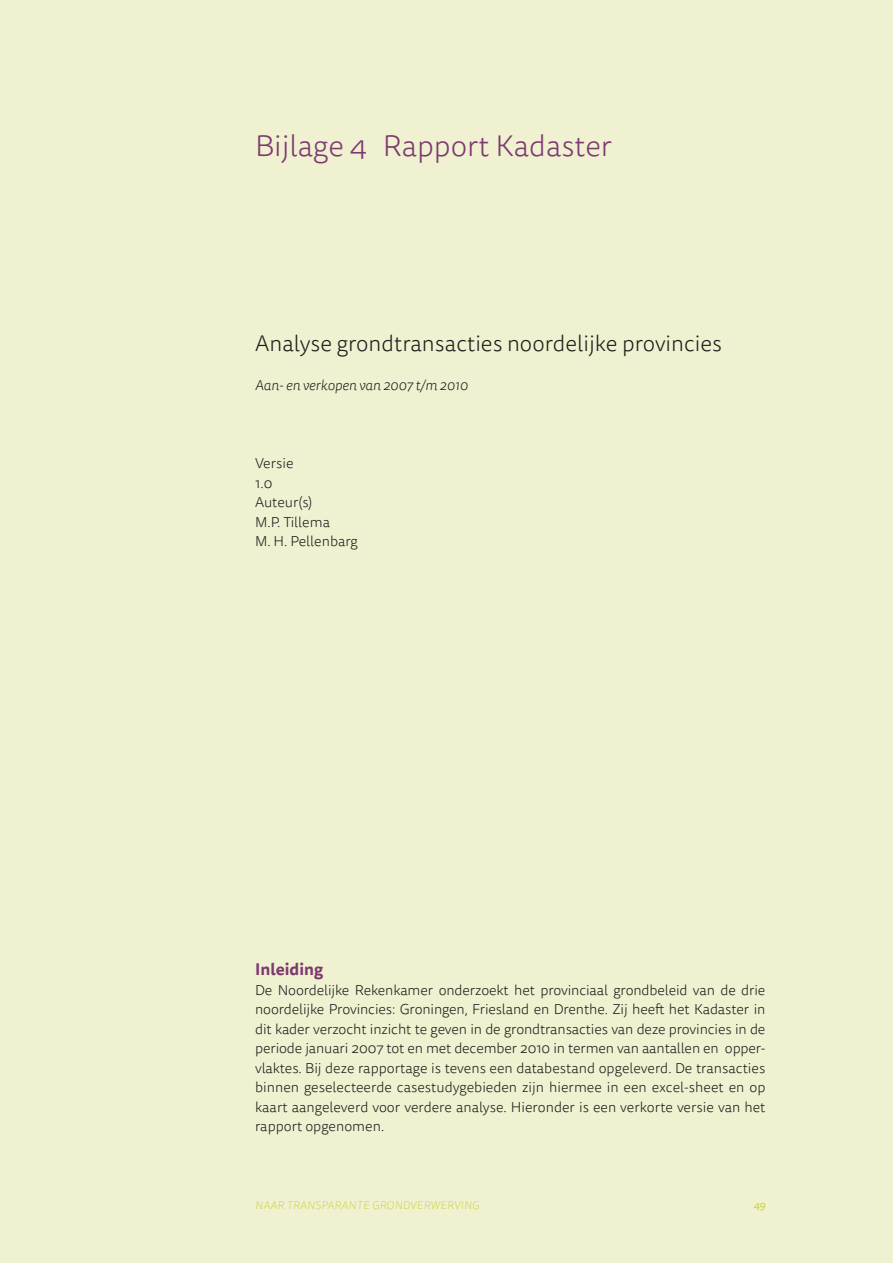
<style>
.page{position:relative;width:893px;height:1263px;background:#eff1d0}
.page>*{position:absolute;margin:0;border:0;box-sizing:border-box;transform-origin:0 0}
.t1{font:300 30px "Tisa Sans OT";color:#7d3970}
.t2{font:300 22.5px "Tisa Sans OT";color:#1d1d1b}
.t3{font:700 16.5px "Tisa Sans OT";color:#7d3970}
.t4{font:300 14.4px/19.5px "Tisa Sans OT";color:#1d1d1b}
.t5{font:italic 300 14.4px "Tisa Sans OT";color:#1d1d1b}
.t6{font:italic 100 11.4px "Tisa Sans OT";letter-spacing:.04em;color:#bbc703}
.t7{font:italic 300 11.4px "Tisa Sans OT";color:#bbc703}
</style>
<div class="page">
<h1 class="t1" style="left:255px;top:128px;width:359px">Bijlage 4 Rapport Kadaster</h1>
<h2 class="t2" style="left:255px;top:330px;width:469px">Analyse grondtransacties noordelijke provincies</h2>
<p class="t5" style="left:255px;top:377px;width:214px">Aan- en verkopen van 2007 t/m 2010</p>
<p class="t4" style="left:255px;top:454px;width:104px">Versie<br>1.0<br>Auteur(s)<br>M .P. Tillema<br>M . H . Pellenbarg</p>
<p class="t3" style="left:255px;top:959px;width:70px">Inleiding</p>
<p class="t4" style="left:255px;top:981px;width:512px;text-align:justify">De N oordelijke Rekenkamer onderzoekt het provinciaal grondbeleid van de drie noordelijke Provincies: Groningen, Friesland en Drenthe. Zij heeft het Kadaster in dit kader verzocht inzicht te geven in de grondtransacties van deze provincies in de periode januari 2007 tot en met december 2010 in termen van aantallen en opper&shy;vlaktes. Bij deze rapportage is tevens een databestand opgeleverd. De transacties binnen geselecteerde casestudygebieden zijn hiermee in een excel-sheet en op kaart aangeleverd voor verdere analyse. H ieronder is een verkorte versie van het rapport opgenomen.</p>
<p class="t6" style="left:255px;top:1198px;width:226px">NAAR TRANSPARANTE GRONDVERWERVING</p>
<p class="t7" style="left:753px;top:1198px;width:13px">49</p>
</div>
